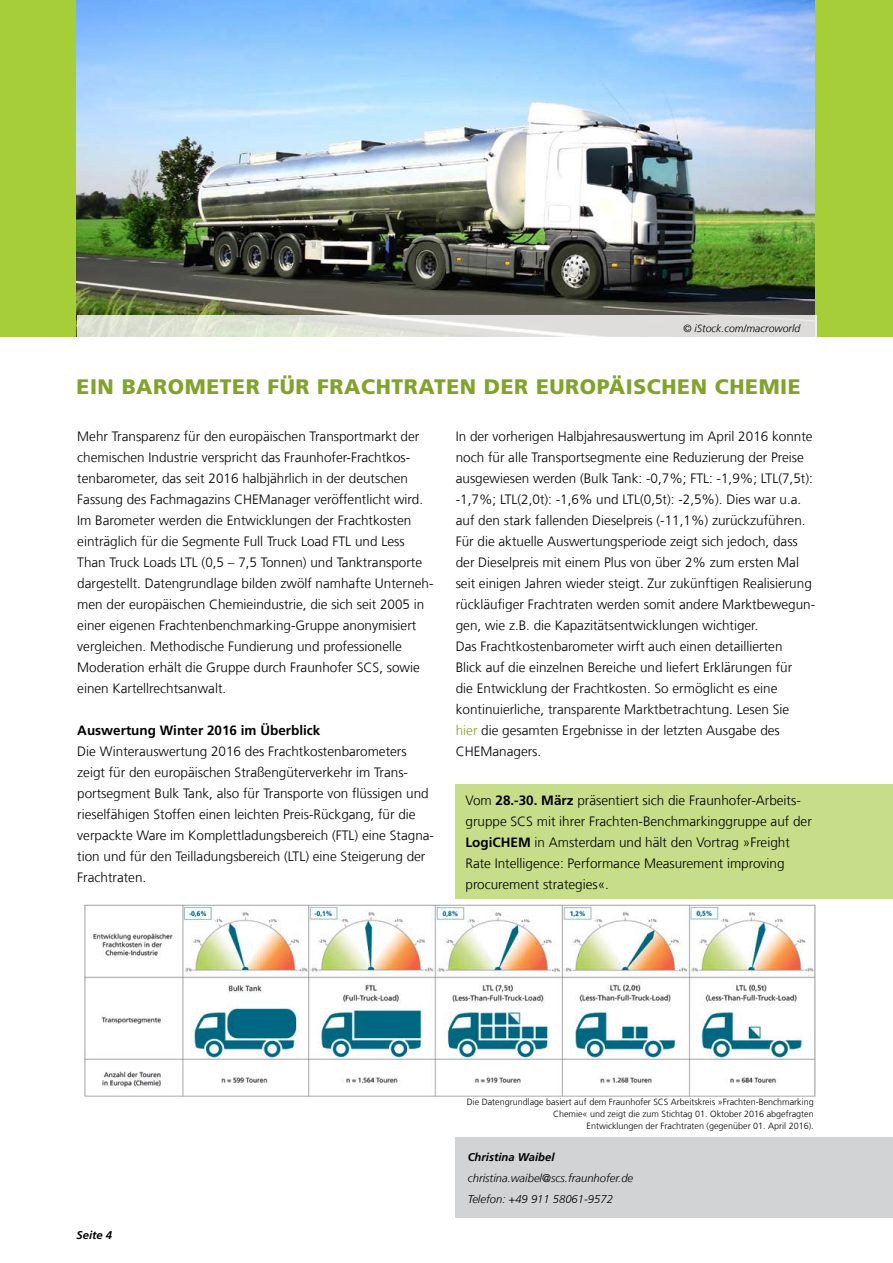
<style>
.page{position:relative;width:893px;height:1263px;background:#fff}
.page>*{position:absolute;margin:0;border:0;box-sizing:border-box;transform-origin:0 0}
.t1{font:900 21px "Frutiger LT Com";letter-spacing:.03em;color:#81a32b}
.t2{font:300 13.5px/21px "Frutiger LT Com";color:#000}
.t3{font:700 13.5px "Frutiger LT Com";color:#000}
.t4{font:italic 300 11.25px/21px "Frutiger LT Com";color:#000}
.t5{font:italic 700 11.25px "Frutiger LT Com";color:#000}
.t6{font:italic 300 10.5px "Frutiger LT Com";color:#000}
.t7{font:300 9px/12px "Frutiger LT Com";color:#000;text-align:right}
.s1{color:#81a32b}
.s2{font-weight:700}
</style>
<div class="page">
<div style="left:455px;top:784px;width:438px;height:114px;background:#c6de89"></div>
<div style="left:0;top:0;width:893px;height:336px;background:#a6ce39"></div>
<img style="left:87px;top:906px;width:726px;height:188px">
<div style="left:455px;top:1137px;width:438px;height:81px;background:#d1d3d4"></div>
<img style="left:77px;top:0;width:738px;height:315px">
<svg style="left:77px;top:315px;width:739px;height:21px;background:#dfe1da"></svg>
<div style="left:83px;top:903px;width:736px;height:195px;border:2px solid #fff"></div>
<p class="t6" style="left:683px;top:322px;width:118px">© iStock.com/macroworld</p>
<h1 class="t1" style="left:77px;top:374px;width:726px">EIN BAROMETER FÜR FRACHTRATEN DER EUROPÄISCHEN CHEMIE</h1>
<p class="t2" style="left:77px;top:426px;width:358px">Mehr Transparenz für den europäischen Transportmarkt der chemischen Industrie verspricht das Fraunhofer-Frachtkos&shy;tenbarometer, das seit 2016 halbjährlich in der deutschen Fassung des Fachmagazins CHEManager veröffentlicht wird.<br>Im Barometer werden die Entwicklungen der Frachtkosten einträglich für die Segmente Full Truck Load FTL und Less Than Truck Loads LTL (0,5 – 7,5 Tonnen) und Tanktransporte dargestellt. Datengrundlage bilden zwölf namhafte Unterneh&shy;men der europäischen Chemieindustrie, die sich seit 2005 in einer eigenen Frachtenbenchmarking-Gruppe anonymisiert vergleichen. Methodische Fundierung und professionelle Moderation erhält die Gruppe durch Fraunhofer SCS, sowie einen Kartellrechtsanwalt.</p>
<p class="t3" style="left:77px;top:722px;width:245px">Auswertung Winter 2016 im Überblick</p>
<p class="t2" style="left:77px;top:741px;width:358px">Die Winterauswertung 2016 des Frachtkostenbarometers zeigt für den europäischen Straßengüterverkehr im Trans&shy;portsegment Bulk Tank, also für Transporte von flüssigen und rieselfähigen Stoffen einen leichten Preis-Rückgang, für die verpackte Ware im Komplettladungsbereich (FTL) eine Stagna&shy;tion und für den Teilladungsbereich (LTL) eine Steigerung der Frachtraten.</p>
<p class="t2" style="left:456px;top:426px;width:361px">In der vorherigen Halbjahresauswertung im April 2016 konnte noch für alle Transportsegmente eine Reduzierung der Preise ausgewiesen werden (Bulk Tank: -0,7%; FTL: -1,9%; LTL(7,5t): -1,7%; LTL(2,0t): -1,6% und LTL(0,5t): -2,5%). Dies war u.a. auf den stark fallenden Dieselpreis (-11,1%) zurückzuführen.<br>Für die aktuelle Auswertungsperiode zeigt sich jedoch, dass der Dieselpreis mit einem Plus von über 2% zum ersten Mal seit einigen Jahren wieder steigt. Zur zukünftigen Realisierung rückläufiger Frachtraten werden somit andere Marktbewegun&shy;gen, wie z.B. die Kapazitätsentwicklungen wichtiger.<br>Das Frachtkostenbarometer wirft auch einen detaillierten<br>Blick auf die einzelnen Bereiche und liefert Erklärungen für<br>die Entwicklung der Frachtkosten. So ermöglicht es eine kontinuierliche, transparente Marktbetrachtung. Lesen Sie<br><span class="s1">hier</span> die gesamten Ergebnisse in der letzten Ausgabe des CHEManagers.</p>
<p class="t2" style="left:465px;top:790px;width:348px">Vom <span class="s2">28.-30. März</span> präsentiert sich die Fraunhofer-Arbeits&shy;gruppe SCS mit ihrer Frachten-Benchmarkinggruppe auf der <span class="s2">LogiCHEM</span> in Amsterdam und hält den Vortrag »Freight Rate Intelligence: Performance Measurement improving procurement strategies«.</p>
<p class="t5" style="left:77px;top:1229px;width:37px">Seite 4</p>
<p class="t7" style="left:467px;top:1096px;width:348px">Die Datengrundlage basiert auf dem Fraunhofer SCS Arbeitskreis »Frachten-Benchmarking<br>Chemie« und zeigt die zum Stichtag 01. Oktober 2016 abgefragten<br>Entwicklungen der Frachtraten (gegenüber 01. April 2016).</p>
<p class="t5" style="left:468px;top:1150px;width:88px">Christina Waibel</p>
<p class="t4" style="left:468px;top:1167px;width:167px">christina.waibel@scs.fraunhofer.de<br>Telefon: +49 911 58061-9572</p>
</div>
